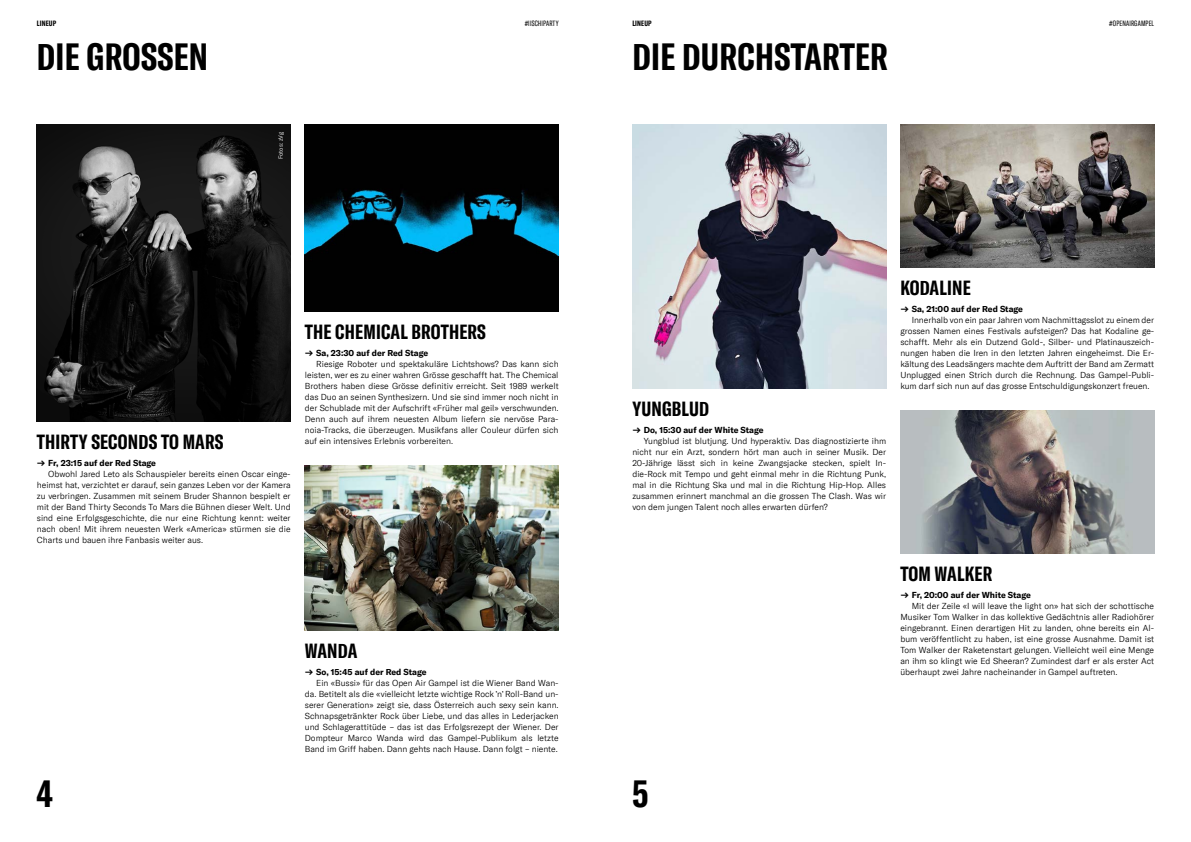
<style>
.page{position:relative;width:1191px;height:842px;background:#fff}
.page>*{position:absolute;margin:0;border:0;box-sizing:border-box;transform-origin:0 0}
.t1{font:700 extra-condensed 37px "GT America";letter-spacing:.01em;color:#000}
.t2{font:700 extra-condensed 20px "GT America";letter-spacing:.01em;color:#000}
.t3{font:300 8.5px/11px "GT America";color:#000;text-align:justify}
.t4{font:700 8.5px "GT America";color:#000}
.t5{font:extra-condensed 7.5px "GT America";letter-spacing:.02em;color:#000}
.t6{font:700 extra-condensed 7.5px "GT America";letter-spacing:.02em;color:#000}
.t7{font:300 6px "GT America";letter-spacing:-.005em;color:#fff}
</style>
<div class="page">
<img style="left:305px;top:466px;width:253px;height:164px">
<img style="left:37px;top:125px;width:254px;height:297px">
<img style="left:305px;top:125px;width:253px;height:187px">
<img style="left:900px;top:125px;width:254px;height:143px">
<img style="left:900px;top:411px;width:254px;height:143px">
<img style="left:632px;top:125px;width:254px;height:264px">
<p class="t6" style="left:37px;top:19px;width:21px">LINEUP</p>
<p class="t5" style="left:525px;top:19px;width:35px">#IISCHIPARTY</p>
<p class="t6" style="left:632px;top:19px;width:21px">LINEUP</p>
<p class="t5" style="left:1109px;top:19px;width:46px">#OPENAIRGAMPEL</p>
<h1 class="t1" style="left:37px;top:34px;width:173px">DIE GROSSEN</h1>
<h1 class="t1" style="left:632px;top:34px;width:257px">DIE DURCHSTARTER</h1>
<p class="t7" style="left:277px;top:159px;width:29px;rotate:-90deg">Fotos: zVg</p>
<h2 class="t2" style="left:37px;top:429px;width:188px">THIRTY SECONDS TO MARS</h2>
<p class="t4" style="left:37px;top:458px;width:121px">→ Fr, 23:15 auf der Red Stage</p>
<p class="t3" style="left:37px;top:468px;width:255px;text-indent:11px">Obwohl Jared Leto als Schauspieler bereits einen Oscar einge&shy;heimst hat, verzichtet er darauf, sein ganzes Leben vor der Kamera zu verbringen. Zusammen mit seinem Bruder Shannon bespielt er mit der Band Thirty Seconds To Mars die Bühnen dieser Welt. Und sind eine Erfolgsgeschichte, die nur eine Richtung kennt: weiter nach oben! Mit ihrem neuesten Werk «America» stürmen sie die Charts und bauen ihre Fanbasis weiter aus.</p>
<h2 class="t2" style="left:305px;top:319px;width:182px">THE CHEMICAL BROTHERS</h2>
<p class="t4" style="left:305px;top:348px;width:125px">→ Sa, 23:30 auf der Red Stage</p>
<p class="t3" style="left:305px;top:358px;width:255px;text-indent:11px">Riesige Roboter und spektakuläre Lichtshows? Das kann sich leisten, wer es zu einer wahren Grösse geschafft hat. The Chemical Brothers haben diese Grösse definitiv erreicht. Seit 1989 werkelt das Duo an seinen Synthesizern. Und sie sind immer noch nicht in der Schublade mit der Aufschrift «Früher mal geil» verschwunden.<br>Denn auch auf ihrem neuesten Album liefern sie nervöse Para&shy;noia-Tracks, die überzeugen. Musikfans aller Couleur dürfen sich auf ein intensives Erlebnis vorbereiten.</p>
<h2 class="t2" style="left:305px;top:638px;width:54px">WANDA</h2>
<p class="t4" style="left:305px;top:667px;width:123px">→ So, 15:45 auf der Red Stage</p>
<p class="t3" style="left:305px;top:677px;width:255px;text-indent:11px">Ein «Bussi» für das Open Air Gampel ist die Wiener Band Wan&shy;da. Betitelt als die «vielleicht letzte wichtige Rock ’n’ Roll-Band un&shy;serer Generation» zeigt sie, dass Österreich auch sexy sein kann.<br>Schnapsgetränkter Rock über Liebe, und das alles in Lederjacken und Schlagerattitüde – das ist das Erfolgsrezept der Wiener. Der Dompteur Marco Wanda wird das Gampel-Publikum als letzte Band im Griff haben. Dann gehts nach Hause. Dann folgt – niente.</p>
<h2 class="t2" style="left:632px;top:396px;width:78px">YUNGBLUD</h2>
<p class="t4" style="left:632px;top:425px;width:133px">→ Do, 15:30 auf der White Stage</p>
<p class="t3" style="left:632px;top:435px;width:255px;text-indent:11px">Yungblud ist blutjung. Und hyperaktiv. Das diagnostizierte ihm nicht nur ein Arzt, sondern hört man auch in seiner Musik. Der 20-Jährige lässt sich in keine Zwangsjacke stecken, spielt In&shy;die-Rock mit Tempo und geht einmal mehr in die Richtung Punk, mal in die Richtung Ska und mal in die Richtung Hip-Hop. Alles zusammen erinnert manchmal an die grossen The Clash. Was wir von dem jungen Talent noch alles erwarten dürfen?</p>
<h1 class="t1" style="left:37px;top:771px;width:17px">4</h1>
<h1 class="t1" style="left:632px;top:771px;width:17px">5</h1>
<h2 class="t2" style="left:900px;top:275px;width:72px">KODALINE</h2>
<p class="t4" style="left:900px;top:304px;width:124px">→ Sa, 21:00 auf der Red Stage</p>
<p class="t3" style="left:900px;top:314px;width:255px;text-indent:11px">Innerhalb von ein paar Jahren vom Nachmittagsslot zu einem der grossen Namen eines Festivals aufsteigen? Das hat Kodaline ge&shy;schafft. Mehr als ein Dutzend Gold-, Silber- und Platinauszeich&shy;nungen haben die Iren in den letzten Jahren eingeheimst. Die Er&shy;kältung des Leadsängers machte dem Auftritt der Band am Zermatt Unplugged einen Strich durch die Rechnung. Das Gampel-Publi&shy;kum darf sich nun auf das grosse Entschuldigungskonzert freuen.</p>
<h2 class="t2" style="left:900px;top:561px;width:93px">TOM WALKER</h2>
<p class="t4" style="left:900px;top:590px;width:132px">→ Fr, 20:00 auf der White Stage</p>
<p class="t3" style="left:900px;top:600px;width:255px;text-indent:11px">Mit der Zeile «I will leave the light on» hat sich der schottische Musiker Tom Walker in das kollektive Gedächtnis aller Radiohörer eingebrannt. Einen derartigen Hit zu landen, ohne bereits ein Al&shy;bum veröffentlicht zu haben, ist eine grosse Ausnahme. Damit ist Tom Walker der Raketenstart gelungen. Vielleicht weil eine Menge an ihm so klingt wie Ed Sheeran? Zumindest darf er als erster Act überhaupt zwei Jahre nacheinander in Gampel auftreten.</p>
</div>
